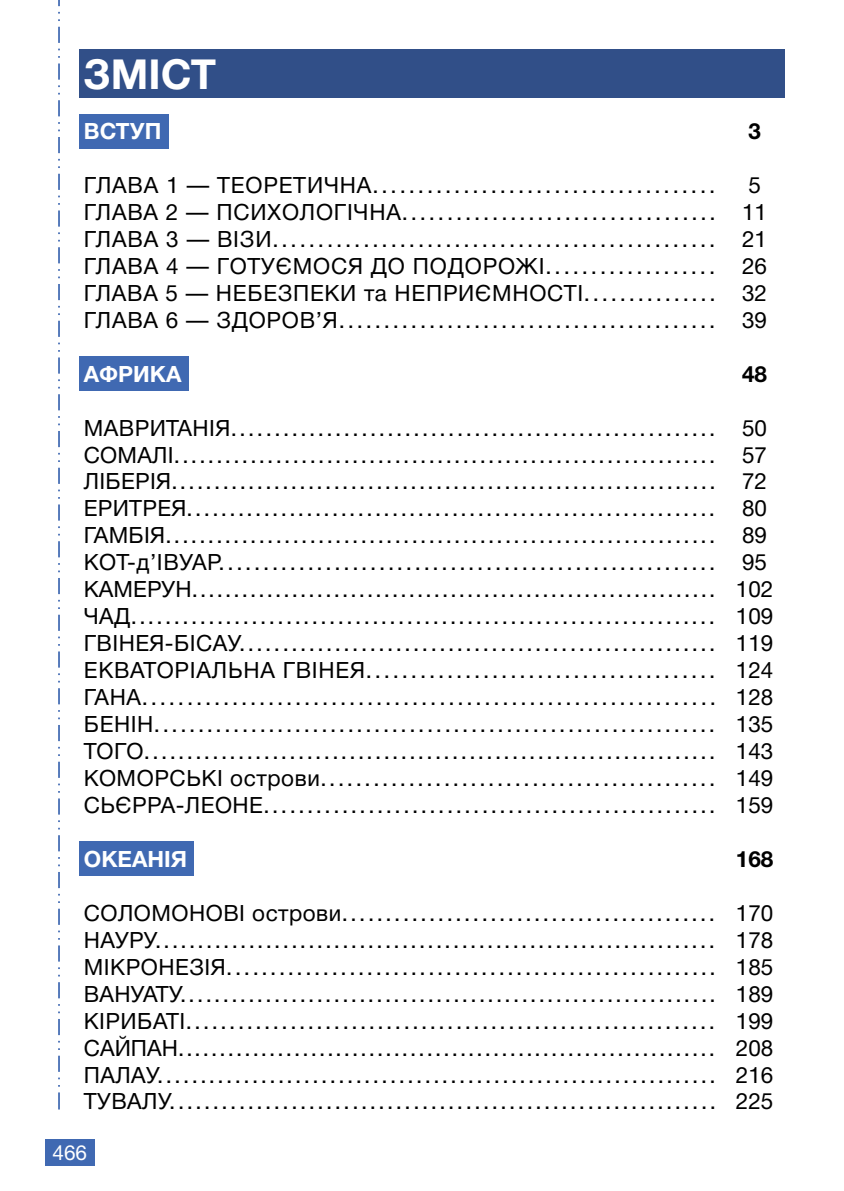
<style>
.page{position:relative;width:844px;height:1191px;background:#fff}
.page>*{position:absolute;margin:0;border:0;box-sizing:border-box;transform-origin:0 0}
.t1{font:700 41.48px "Helvetica Neue Cyr";color:#fff}
.t2{font:22.4px/26.9px "Helvetica Neue Cyr";letter-spacing:.02em;color:#000;text-align:justify}
.t3{font:22.4px/26.9px "Helvetica Neue Cyr";color:#000}
.t4{font:700 22.4px "Helvetica Neue Cyr";color:#fff}
.t5{font:700 22.4px "Helvetica Neue Cyr";color:#000}
.t6{font:20.65px "Helvetica Neue Cyr";color:#fff}
</style>
<div class="page">
<div style="left:45px;top:1139px;width:50px;height:27px;background:#4069b2"></div>
<svg style="left:58px;top:284px;width:2px;height:16px"></svg>
<svg style="left:58px;top:174px;width:2px;height:16px"></svg>
<svg style="left:58px;top:0;width:2px;height:6px"></svg>
<svg style="left:58px;top:137px;width:2px;height:16px"></svg>
<svg style="left:58px;top:27px;width:2px;height:16px"></svg>
<svg style="left:58px;top:247px;width:2px;height:16px"></svg>
<svg style="left:58px;top:541px;width:2px;height:16px"></svg>
<svg style="left:58px;top:688px;width:2px;height:16px"></svg>
<svg style="left:58px;top:835px;width:2px;height:16px"></svg>
<svg style="left:58px;top:872px;width:2px;height:16px"></svg>
<svg style="left:58px;top:945px;width:2px;height:16px"></svg>
<svg style="left:58px;top:1092px;width:2px;height:17px"></svg>
<svg style="left:58px;top:394px;width:2px;height:16px"></svg>
<svg style="left:58px;top:431px;width:2px;height:16px"></svg>
<svg style="left:58px;top:578px;width:2px;height:16px"></svg>
<svg style="left:58px;top:725px;width:2px;height:16px"></svg>
<svg style="left:58px;top:798px;width:2px;height:16px"></svg>
<svg style="left:58px;top:982px;width:2px;height:16px"></svg>
<svg style="left:58px;top:468px;width:2px;height:23px"></svg>
<svg style="left:58px;top:1019px;width:2px;height:23px"></svg>
<svg style="left:58px;top:321px;width:2px;height:23px"></svg>
<svg style="left:58px;top:203px;width:2px;height:31px"></svg>
<svg style="left:58px;top:93px;width:2px;height:23px"></svg>
<svg style="left:58px;top:497px;width:2px;height:23px"></svg>
<svg style="left:58px;top:644px;width:2px;height:23px"></svg>
<svg style="left:58px;top:901px;width:2px;height:31px"></svg>
<svg style="left:58px;top:1048px;width:2px;height:23px"></svg>
<svg style="left:58px;top:56px;width:2px;height:31px"></svg>
<svg style="left:58px;top:350px;width:2px;height:31px"></svg>
<svg style="left:58px;top:607px;width:2px;height:31px"></svg>
<svg style="left:58px;top:754px;width:2px;height:31px"></svg>
<div style="left:79px;top:356px;width:109px;height:35px;background:#4069b2"></div>
<div style="left:79px;top:114px;width:89px;height:34px;background:#4069b2"></div>
<div style="left:79px;top:841px;width:114px;height:35px;background:#4069b2"></div>
<div style="left:79px;top:49px;width:705px;height:49px;background:#314f88"></div>
<h1 class="t1" style="left:84px;top:51px;width:134px">ЗМІСТ</h1>
<p class="t4" style="left:84px;top:119px;width:79px">ВСТУП</p>
<p class="t2" style="left:84px;top:172px;width:633px">ГЛАВА 1 — ТЕОРЕТИЧНА......................................<br>ГЛАВА 2 — ПСИХОЛОГІЧНА...................................<br>ГЛАВА 3 — ВІЗИ.................................................<br>ГЛАВА 4 — ГОТУЄМОСЯ ДО ПОДОРОЖІ...................<br>ГЛАВА 5 — НЕБЕЗПЕКИ та НЕПРИЄМНОСТІ...............<br>ГЛАВА 6 — ЗДОРОВ’Я..........................................</p>
<p class="t4" style="left:84px;top:361px;width:99px">АФРИКА</p>
<p class="t2" style="left:84px;top:414px;width:633px">МАВРИТАНІЯ........................................................<br>СОМАЛІ................................................................<br>ЛІБЕРІЯ................................................................<br>ЕРИТРЕЯ..............................................................<br>ГАМБІЯ.................................................................<br>КОТ-д’ІВУАР........................................................<br>КАМЕРУН...............................................................<br>ЧАД....................................................................<br>ГВІНЕЯ-БІСАУ.......................................................<br>ЕКВАТОРІАЛЬНА ГВІНЕЯ.......................................<br>ГАНА................................................................<br>БЕНІН................................................................<br>ТОГО...................................................................<br>КОМОРСЬКІ острови.............................................<br>СЬЄРРА-ЛЕОНЕ....................................................</p>
<p class="t4" style="left:84px;top:846px;width:105px">ОКЕАНІЯ</p>
<p class="t2" style="left:84px;top:899px;width:633px">СОЛОМОНОВІ острови...........................................<br>НАУРУ..................................................................<br>МІКРОНЕЗІЯ........................................................<br>ВАНУАТУ...............................................................<br>КІРИБАТІ.............................................................<br>САЙПАН.................................................................<br>ПАЛАУ.................................................................<br>ТУВАЛУ...............................................................</p>
<p class="t6" style="left:53px;top:1141px;width:36px">466</p>
<p class="t5" style="left:748px;top:119px;width:14px">3</p>
<p class="t2" style="left:741px;top:172px;width:26px;text-align:left">5<br>11<br>21<br>26<br>32<br>39</p>
<p class="t5" style="left:741px;top:361px;width:26px">48</p>
<p class="t3" style="left:735px;top:414px;width:39px">50<br>57<br>72<br>80<br>89<br>95<br>102<br>109<br>119<br>124<br>128<br>135<br>143<br>149<br>159</p>
<p class="t5" style="left:735px;top:846px;width:39px">168</p>
<p class="t2" style="left:735px;top:899px;width:39px">170<br>178<br>185<br>189<br>199<br>208<br>216<br>225</p>
</div>
